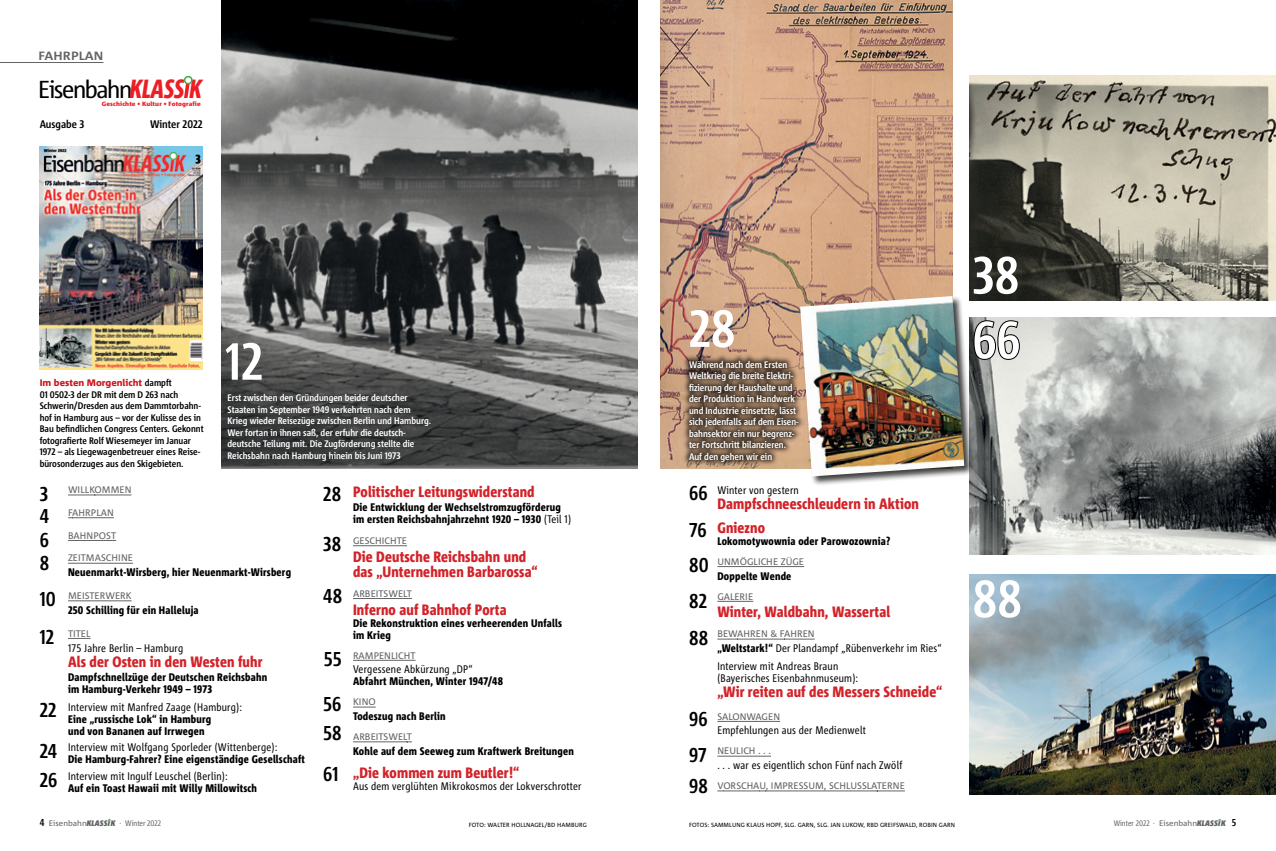
<style>
.page{position:relative;width:1276px;height:851px;background:#fff}
.page>*{position:absolute;margin:0;border:0;box-sizing:border-box;transform-origin:0 0}
.t1{font:700 52px/64.7px "Corpid Cd LF";color:#fff}
.t2{font:24.6px "Corpid Cd LF";letter-spacing:-.05em;color:#000;scale:1.13 1}
.t3{font:700 20px/36.2px "Corpid Cd LF";letter-spacing:.01em;color:#000}
.t4{font:800 15px/15px "Corpid Cd LF";letter-spacing:.01em;color:#d2232a}
.t5{font:700 12px "Corpid";color:#636466;scale:1.1 1}
.t6{font:italic 900 12px "Corpid Cd LF";color:#79bc6f;scale:1.05 1}
.t7{font:800 11px/12px "Corpid Cd LF";letter-spacing:.02em;color:#000}
.t8{font:11px/17.7px "Corpid Cd LF";letter-spacing:.02em;color:#000}
.t9{font:700 11px "Corpid Cd LF";color:#000;scale:1.05 1}
.t10{font:700 9.5px/11.5px "Corpid Cd LF";color:#fff;scale:1.05 1}
.t11{font:700 9.5px/11.5px "Corpid Cd LF";color:#000;scale:1.05 1}
.t12{font:9.5px "Corpid";color:#636466}
.t13{font:800 9.5px "Corpid";color:#ce171e}
.t14{font:8px "Corpid Cd LF";color:#636466}
.t15{font:800 6.1px "Corpid Cd LF";letter-spacing:.02em;color:#ed1d24;scale:1.29 1}
.t16{font:6px "Corpid";letter-spacing:.01em;color:#000}
.s1{font-weight:800;font-style:italic;font-size:26.3px;color:#ed1d24}
.s2{font-family:"Corpid Cd LF";font-weight:700;color:#000}
.s3{font-weight:400}
.s4{font-weight:800}
.s5{font-weight:700;font-size:10px;color:#000}
.s6{font-family:"Corpid"}
.s7{font-weight:900;font-style:italic}
.s8{font-weight:900;font-style:italic;font-size:12px;color:#79bc6f}
</style>
<div class="page">
<svg style="left:68px;top:638px;width:23px;height:1px"></svg>
<hr style="left:68px;top:600px;width:64px;height:1px;background:#636466">
<hr style="left:68px;top:563px;width:65px;height:1px;background:#636466">
<hr style="left:68px;top:540px;width:48px;height:1px;background:#636466">
<hr style="left:68px;top:517px;width:46px;height:1px;background:#636466">
<hr style="left:68px;top:494px;width:63px;height:1px;background:#636466">
<hr style="left:353px;top:545px;width:54px;height:1px;background:#636466">
<hr style="left:353px;top:598px;width:59px;height:1px;background:#636466">
<hr style="left:353px;top:741px;width:59px;height:1px;background:#636466">
<svg style="left:353px;top:706px;width:23px;height:1px"></svg>
<hr style="left:353px;top:660px;width:62px;height:1px;background:#636466">
<img style="left:969px;top:75px;width:307px;height:225px">
<img style="left:969px;top:574px;width:307px;height:220px">
<img style="left:969px;top:317px;width:307px;height:237px">
<hr style="left:0;top:62px;width:103px;height:1px;background:#636466">
<hr style="left:717px;top:601px;width:36px;height:1px;background:#636466">
<hr style="left:717px;top:566px;width:87px;height:1px;background:#636466">
<hr style="left:717px;top:638px;width:97px;height:1px;background:#636466">
<hr style="left:717px;top:790px;width:188px;height:1px;background:#636466">
<hr style="left:717px;top:755px;width:54px;height:1px;background:#636466">
<hr style="left:717px;top:721px;width:63px;height:1px;background:#636466">
<svg style="left:183px;top:75px;width:10px;height:23px"></svg>
<img style="left:40px;top:147px;width:163px;height:223px">
<img style="left:221px;top:0;width:417px;height:468px">
<svg style="left:974px;top:319px;width:47px;height:42px;background:#888986"></svg>
<img style="left:660px;top:0;width:292px;height:468px">
<div style="left:799px;top:295px;width:175px;height:191px;background:#000;opacity:.75"></div>
<img style="left:800px;top:296px;width:164px;height:180px">
<div style="left:682px;top:354px;width:122px;height:114px;background:#000;opacity:.68"></div>
<p class="t5" style="left:39px;top:50px;width:60px">FAHRPLAN</p>
<h2 class="t2" style="left:38px;top:76px;width:146px">Eisenbahn<span class="s1">KLASS K</span></h2>
<p class="t15" style="left:102px;top:100px;width:78px">Geschichte • Kultur • Fotografie</p>
<p class="t9" style="left:40px;top:118px;width:44px">Ausgabe 3</p>
<p class="t9" style="left:150px;top:118px;width:52px">Winter 2022</p>
<p class="t13" style="left:40px;top:378px;width:134px">Im besten Morgenlicht <span class="s2">dampft</span></p>
<p class="t11" style="left:40px;top:389px;width:158px">01 0502-3 der DR mit dem D 263 nach Schwerin/Dresden aus dem Dammtorbahn&shy;hof in Hamburg aus – vor der Kulisse des in Bau befindlichen Congress Centers. Gekonnt fotografierte Rolf Wiesemeyer im Januar 1972 – als Liegewagenbetreuer eines Reise&shy;bürosonderzuges aus den Skigebieten.</p>
<h1 class="t1" style="left:225px;top:330px;width:39px">12</h1>
<p class="t10" style="left:227px;top:392px;width:195px">Erst zwischen den Gründungen beider deutscher Staaten im September 1949 verkehrten nach dem Krieg wieder Reisezüge zwischen Berlin und Hamburg.<br>Wer fortan in ihnen saß, der erfuhr die deutsch&shy;deutsche Teilung mit. Die Zugförderung stellte die Reichsbahn nach Hamburg hinein bis Juni 1973</p>
<h3 class="t3" style="left:40px;top:482px;width:11px;line-height:22.2px">3<br>4</h3>
<h3 class="t3" style="left:40px;top:529px;width:11px;line-height:22.7px">6<br>8</h3>
<h3 class="t3" style="left:40px;top:580px;width:18px">10</h3>
<h3 class="t3" style="left:40px;top:619px;width:16px">12</h3>
<h3 class="t3" style="left:40px;top:690px;width:19px;line-height:40.6px">22<br>24</h3>
<h3 class="t3" style="left:40px;top:762px;width:19px">26</h3>
<p class="t12" style="left:68px;top:484px;width:65px">WILLKOMMEN</p>
<p class="t12" style="left:68px;top:507px;width:47px">FAHRPLAN</p>
<p class="t12" style="left:68px;top:530px;width:50px">BAHNPOST</p>
<p class="t12" style="left:68px;top:553px;width:67px">ZEITMASCHINE</p>
<p class="t7" style="left:68px;top:566px;width:224px">Neuenmarkt-Wirsberg, hier Neuenmarkt-Wirsberg</p>
<p class="t12" style="left:68px;top:590px;width:65px">MEISTERWERK</p>
<p class="t7" style="left:68px;top:604px;width:132px">250 Schilling für ein Halleluja</p>
<p class="t12" style="left:68px;top:628px;width:24px">TITEL</p>
<p class="t8" style="left:68px;top:639px;width:117px">175 Jahre Berlin – Hamburg</p>
<h3 class="t4" style="left:68px;top:653px;width:196px">Als der Osten in den Westen fuhr</h3>
<p class="t7" style="left:68px;top:671px;width:201px">Dampfschnellzüge der Deutschen Reichsbahn im Hamburg-Verkehr 1949 – 1973</p>
<p class="t8" style="left:68px;top:698px;width:175px">Interview mit Manfred Zaage (Hamburg):</p>
<p class="t7" style="left:68px;top:713px;width:145px">Eine „russische Lok“ in Hamburg und von Bananen auf Irrwegen</p>
<p class="t8" style="left:68px;top:738px;width:211px">Interview mit Wolfgang Sporleder (Wittenberge):</p>
<p class="t7" style="left:68px;top:753px;width:238px">Die Hamburg-Fahrer? Eine eigenständige Gesellschaft</p>
<p class="t8" style="left:68px;top:767px;width:161px">Interview mit Ingulf Leuschel (Berlin):</p>
<p class="t7" style="left:68px;top:781px;width:190px">Auf ein Toast Hawaii mit Willy Millowitsch</p>
<h3 class="t3" style="left:323px;top:475px;width:20px">28</h3>
<h3 class="t3" style="left:323px;top:526px;width:20px">38</h3>
<h3 class="t3" style="left:323px;top:578px;width:21px">48</h3>
<h3 class="t3" style="left:324px;top:641px;width:19px">55</h3>
<h3 class="t3" style="left:323px;top:689px;width:20px;line-height:29.1px">56<br>58</h3>
<h3 class="t3" style="left:323px;top:756px;width:17px">61</h3>
<h3 class="t4" style="left:353px;top:485px;width:183px">Politischer Leitungswiderstand</h3>
<p class="t7" style="left:353px;top:501px;width:219px">Die Entwicklung der Wechselstromzugförderug im ersten Reichsbahnjahrzehnt 1920 – 1930 <span class="s3">(Teil 1)</span></p>
<p class="t12" style="left:353px;top:535px;width:55px">GESCHICHTE</p>
<h3 class="t4" style="left:353px;top:549px;width:186px">Die Deutsche Reichsbahn und das „Unternehmen Barbarossa“</h3>
<p class="t12" style="left:353px;top:588px;width:13px">T</p>
<h3 class="t4" style="left:353px;top:602px;width:155px">Inferno auf Bahnhof Porta</h3>
<p class="t7" style="left:353px;top:616px;width:210px">Die Rekonstruktion eines verheerenden Unfalls im Krieg</p>
<p class="t12" style="left:353px;top:650px;width:64px">RAMPENLICHT</p>
<p class="t8" style="left:353px;top:660px;width:121px">Vergessene Abkürzung „DP“</p>
<p class="t7" style="left:353px;top:675px;width:152px">Abfahrt München, Winter 1947/48</p>
<p class="t12" style="left:353px;top:696px;width:24px">KINO</p>
<p class="t7" style="left:353px;top:710px;width:94px">Todeszug nach Berlin</p>
<p class="t12" style="left:353px;top:731px;width:60px">ARBEITSWELT</p>
<p class="t7" style="left:353px;top:745px;width:222px">Kohle auf dem Seeweg zum Kraftwerk Breitungen</p>
<h3 class="t4" style="left:353px;top:765px;width:168px">„Die kommen zum Beutler!“</h3>
<p class="t8" style="left:353px;top:777px;width:230px">Aus dem verglühten Mikrokosmos der Lokverschrotter</p>
<h1 class="t1" style="left:689px;top:297px;width:48px">28</h1>
<p class="t10" style="left:689px;top:359px;width:106px">Während nach dem Ersten<br>Weltkrieg die breite Elektri&shy;fizierung der Haushalte und der Produktion in Handwerk und Industrie einsetzte, lässt sich jedenfalls auf dem Eisen&shy;bahnsektor ein nur begrenz&shy;ter Fortschritt bilanzieren.<br>Auf den gehen wir ein</p>
<h3 class="t3" style="left:689px;top:475px;width:20px">66</h3>
<h3 class="t3" style="left:689px;top:512px;width:19px">76</h3>
<h3 class="t3" style="left:689px;top:547px;width:21px;text-align:justify">80<br>82<br>88</h3>
<h3 class="t3" style="left:689px;top:701px;width:20px;line-height:35.4px">96<br>97</h3>
<h3 class="t3" style="left:689px;top:767px;width:20px">98</h3>
<p class="t8" style="left:717px;top:481px;width:83px">Winter von gestern</p>
<h3 class="t4" style="left:717px;top:492px;width:203px;line-height:23.5px">Dampfschneeschleudern in Aktion<br>Gniezno</h3>
<p class="t7" style="left:717px;top:535px;width:174px">Lokomotywownia oder Parowozownia?</p>
<p class="t12" style="left:717px;top:556px;width:88px">UNMÖGLICHE ZÜGE</p>
<p class="t7" style="left:717px;top:570px;width:75px">Doppelte Wende</p>
<p class="t12" style="left:717px;top:591px;width:37px">GALERIE</p>
<h3 class="t4" style="left:717px;top:604px;width:174px">Winter, Waldbahn, Wassertal</h3>
<p class="t12" style="left:717px;top:628px;width:99px">BEWAHREN &amp; FAHREN</p>
<p class="t8" style="left:717px;top:639px;width:226px"><span class="s4">„Weltstark!“</span> Der Plandampf „Rübenverkehr im Ries“<br>Interview mit Andreas Braun</p>
<p class="t8" style="left:717px;top:669px;width:142px">(Bayerisches Eisenbahnmuseum):</p>
<h3 class="t4" style="left:717px;top:684px;width:226px">„Wir reiten auf des Messers Schneide“</h3>
<p class="t12" style="left:717px;top:711px;width:64px">SALONWAGEN</p>
<p class="t8" style="left:717px;top:721px;width:150px">Empfehlungen aus der Medienwelt</p>
<p class="t12" style="left:717px;top:745px;width:55px">NEULICH . . .</p>
<p class="t8" style="left:717px;top:756px;width:186px">. . . war es eigentlich schon Fünf nach Zwölf</p>
<p class="t12" style="left:717px;top:780px;width:189px">VORSCHAU, IMPRESSUM, SCHLUSSLATERNE</p>
<h1 class="t1" style="left:972px;top:243px;width:49px">38<br>66</h1>
<h1 class="t1" style="left:972px;top:567px;width:51px">88</h1>
<p class="t14" style="left:40px;top:819px;width:123px"><span class="s5">4</span> <span class="s6">EISENBAHN</span><span class="s7">KLASSI</span><span class="s8">˙</span><span class="s7">K</span> · Winter 2022</p>
<p class="t16" style="left:469px;top:821px;width:120px">FOTO: WALTER HOLLNAGEL/BD HAMBURG</p>
<p class="t16" style="left:689px;top:821px;width:267px">FOTOS: SAMMLUNG KLAUS HOPF, SLG. GARN, SLG. JAN LUKOW, RBD GREIFSWALD, ROBIN GARN</p>
<p class="t6" style="left:1217px;top:817px;width:19px">˙<sup>K</sup> <sup>5</sup></p>
<p class="t14" style="left:1113px;top:819px;width:108px">Winter 2022 · <span class="s6">EISENBAHN</span><span class="s7">KLASSI</span></p>
</div>
